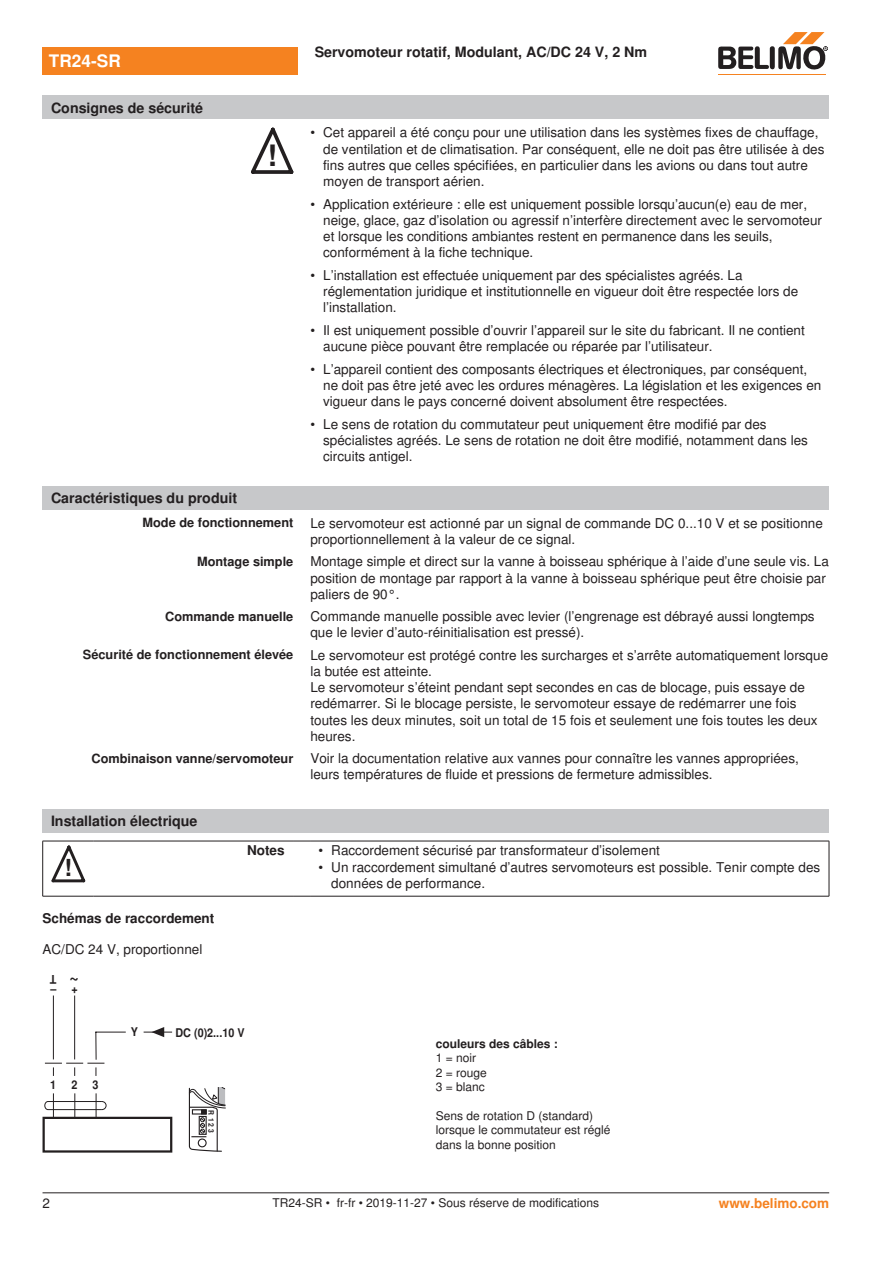
<style>
.page{position:relative;width:893px;height:1263px;background:#fff}
.page>*{position:absolute;margin:0;border:0;box-sizing:border-box;transform-origin:0 0}
.t1{font:700 29.55px "Nimbus Sans BEL";color:#231f20}
.t2{font:700 23.55px "Nimbus Sans BEL";color:#231f20}
.t3{font:700 18px "Nimbus Sans BEL";color:#231f20;scale:.9 1}
.t4{font:700 17.25px "Nimbus Sans BEL";color:#fff}
.t5{font:700 14.25px "Nimbus Sans BEL";color:#231f20}
.Bulletpoints_1_5mm_A{font:13.5px/16.2px "Nimbus Sans BEL";color:#231f20}
.Bulletpoints{font:13.5px/16.2px "Nimbus Sans BEL";color:#231f20}
.Tabellenkopf_rechtsb{font:700 13.5px "Nimbus Sans BEL";color:#231f20}
.Anschluss_Schema_Bas{font:13.5px "Nimbus Sans BEL";color:#231f20}
.Rechtsbündig_Footer{font:700 13.5px "Nimbus Sans BEL";color:#f58220}
.Rechtsbündig{font:700 12.75px "Nimbus Sans BEL";color:#231f20}
.Legende{font:12px/14.4px "Nimbus Sans BEL";color:#231f20}
.Footer_EU_center{font:12px "Nimbus Sans BEL";color:#231f20}
.t6{font:700 12px "Nimbus Sans BEL";color:#231f20;scale:.9 1}
.Anschluss_Schema_Bas-2{font:700 12px "Nimbus Sans BEL";color:#231f20}
.t7{font:700 7.5px "Nimbus Sans BEL";color:#231f20;scale:.9 1}
</style>
<div class="page">
<svg style="left:251px;top:128px;width:42px;height:46px"></svg>
<div style="left:43px;top:486px;width:786px;height:24px;background:#c7c8ca"></div>
<div style="left:43px;top:809px;width:786px;height:23px;background:#c7c8ca"></div>
<hr style="left:42px;top:841px;width:1px;height:55px;background:#231f20">
<hr style="left:829px;top:841px;width:1px;height:55px;background:#231f20">
<hr style="left:43px;top:841px;width:51px;height:1px;background:#231f20">
<hr style="left:94px;top:841px;width:199px;height:1px;background:#231f20">
<svg style="left:293px;top:841px;width:17px;height:1px"></svg>
<hr style="left:310px;top:841px;width:519px;height:1px;background:#231f20">
<hr style="left:43px;top:896px;width:51px;height:1px;background:#231f20">
<hr style="left:94px;top:896px;width:199px;height:1px;background:#231f20">
<svg style="left:293px;top:896px;width:17px;height:1px"></svg>
<hr style="left:310px;top:896px;width:519px;height:1px;background:#231f20">
<svg style="left:51px;top:845px;width:34px;height:38px"></svg>
<svg style="left:188px;top:1087px;width:38px;height:65px"></svg>
<hr style="left:96px;top:1032px;width:30px;height:1px;background:#231f20">
<svg style="left:144px;top:1027px;width:28px;height:10px"></svg>
<div style="left:43px;top:1117px;width:129px;height:35px;border:2px solid #231f20"></div>
<svg style="left:44px;top:995px;width:63px;height:124px"></svg>
<div style="left:43px;top:47px;width:255px;height:27px;background:#f58220"></div>
<hr style="left:718px;top:74px;width:107px;height:1px;background:#f58220">
<svg style="left:718px;top:32px;width:110px;height:38px"></svg>
<div style="left:43px;top:96px;width:786px;height:23px;background:#c7c8ca"></div>
<hr style="left:43px;top:1192px;width:786px;height:1px;background:#231f20">
<p class="t4" style="left:49px;top:51px;width:73px">TR24-SR</p>
<p class="t5" style="left:51px;top:99px;width:154px">Consignes de sécurité</p>
<p class="t1" style="left:267px;top:138px;width:11px">!</p>
<p class="t5" style="left:315px;top:44px;width:334px">Servomoteur rotatif, Modulant, AC/DC 24 V, 2 Nm</p>
<p class="Bulletpoints_1_5mm_A" style="left:323px;top:125px;width:503px;text-indent:-13px">• Cet appareil a été conçu pour une utilisation dans les systèmes fixes de chauffage, de ventilation et de climatisation. Par conséquent, elle ne doit pas être utilisée à des fins autres que celles spécifiées, en particulier dans les avions ou dans tout autre moyen de transport aérien.</p>
<p class="Bulletpoints_1_5mm_A" style="left:323px;top:196px;width:500px;text-indent:-13px">• Application extérieure : elle est uniquement possible lorsqu’aucun(e) eau de mer, neige, glace, gaz d’isolation ou agressif n’interfère directement avec le servomoteur et lorsque les conditions ambiantes restent en permanence dans les seuils, conformément à la fiche technique.</p>
<p class="Bulletpoints_1_5mm_A" style="left:323px;top:267px;width:476px;text-indent:-13px">• L’installation est effectuée uniquement par des spécialistes agréés. La réglementation juridique et institutionnelle en vigueur doit être respectée lors de l’installation.</p>
<p class="Bulletpoints_1_5mm_A" style="left:323px;top:322px;width:483px;text-indent:-13px">• Il est uniquement possible d’ouvrir l’appareil sur le site du fabricant. Il ne contient aucune pièce pouvant être remplacée ou réparée par l’utilisateur.</p>
<p class="Bulletpoints_1_5mm_A" style="left:323px;top:361px;width:500px;text-indent:-13px">• L’appareil contient des composants électriques et électroniques, par conséquent, ne doit pas être jeté avec les ordures ménagères. La législation et les exigences en vigueur dans le pays concerné doivent absolument être respectées.</p>
<p class="Bulletpoints_1_5mm_A" style="left:323px;top:416px;width:486px;text-indent:-13px">• Le sens de rotation du commutateur peut uniquement être modifié par des spécialistes agréés. Le sens de rotation ne doit être modifié, notamment dans les circuits antigel.</p>
<p class="t5" style="left:51px;top:490px;width:188px">Caractéristiques du produit</p>
<p class="Rechtsbündig" style="left:143px;top:515px;width:152px">Mode de fonctionnement</p>
<p class="Bulletpoints_1_5mm_A" style="left:310px;top:515px;width:514px">Le servomoteur est actionné par un signal de commande DC 0...10 V et se positionne proportionnellement à la valeur de ce signal.</p>
<p class="Rechtsbündig" style="left:197px;top:554px;width:98px">Montage simple</p>
<p class="Bulletpoints_1_5mm_A" style="left:310px;top:554px;width:520px">Montage simple et direct sur la vanne à boisseau sphérique à l’aide d’une seule vis. La position de montage par rapport à la vanne à boisseau sphérique peut être choisie par paliers de 90°.</p>
<p class="Rechtsbündig" style="left:165px;top:609px;width:130px">Commande manuelle</p>
<p class="Bulletpoints_1_5mm_A" style="left:310px;top:609px;width:506px">Commande manuelle possible avec levier (l’engrenage est débrayé aussi longtemps que le levier d’auto-réinitialisation est pressé).</p>
<p class="Rechtsbündig" style="left:83px;top:647px;width:212px">Sécurité de fonctionnement élevée</p>
<p class="Bulletpoints_1_5mm_A" style="left:310px;top:647px;width:519px">Le servomoteur est protégé contre les surcharges et s’arrête automatiquement lorsque la butée est atteinte.</p>
<p class="Bulletpoints_1_5mm_A" style="left:310px;top:680px;width:509px">Le servomoteur s’éteint pendant sept secondes en cas de blocage, puis essaye de redémarrer. Si le blocage persiste, le servomoteur essaye de redémarrer une fois toutes les deux minutes, soit un total de 15 fois et seulement une fois toutes les deux heures.</p>
<p class="Rechtsbündig" style="left:91px;top:751px;width:203px">Combinaison vanne/servomoteur</p>
<p class="Bulletpoints_1_5mm_A" style="left:310px;top:751px;width:490px">Voir la documentation relative aux vannes pour connaître les vannes appropriées, leurs températures de fluide et pressions de fermeture admissibles.</p>
<p class="t5" style="left:51px;top:812px;width:148px">Installation électrique</p>
<p class="t2" style="left:64px;top:854px;width:9px">!</p>
<p class="Tabellenkopf_rechtsb" style="left:247px;top:842px;width:39px">Notes</p>
<p class="Bulletpoints" style="left:319px;top:843px;width:343px">• Raccordement sécurisé par transformateur d’isolement</p>
<p class="Bulletpoints" style="left:331px;top:859px;width:490px;text-indent:-13px">• Un raccordement simultané d’autres servomoteurs est possible. Tenir compte des données de performance.</p>
<p class="Tabellenkopf_rechtsb" style="left:43px;top:910px;width:173px">Schémas de raccordement</p>
<p class="Anschluss_Schema_Bas" style="left:43px;top:941px;width:161px">AC/DC 24 V, proportionnel</p>
<p class="t6" style="left:57px;top:987px;width:9px;rotate:-180deg">T</p>
<p class="t3" style="left:79px;top:993px;width:12px;rotate:-180deg">~</p>
<p class="t6" style="left:50px;top:980px;width:32px">– +</p>
<p class="t6" style="left:50px;top:1077px;width:8px">1</p>
<p class="t6" style="left:72px;top:1077px;width:31px">2 3</p>
<p class="t6" style="left:131px;top:1024px;width:10px">Y</p>
<p class="t6" style="left:176px;top:1024px;width:78px">DC (0)2...10 V</p>
<p class="t7" style="left:216px;top:1109px;width:28px;rotate:90deg">R1 23</p>
<p class="Anschluss_Schema_Bas-2" style="left:436px;top:1036px;width:124px">couleurs des câbles :</p>
<p class="Legende" style="left:436px;top:1051px;width:53px">1 = noir<br>2 = rouge<br>3 = blanc</p>
<p class="Legende" style="left:436px;top:1109px;width:176px">Sens de rotation D (standard) lorsque le commutateur est réglé dans la bonne position</p>
<p class="Bulletpoints_1_5mm_A" style="left:43px;top:1196px;width:9px">2</p>
<p class="Footer_EU_center" style="left:272px;top:1196px;width:328px">TR24-SR • fr-fr • 2019-11-27 • Sous réserve de modifications</p>
<p class="Rechtsbündig_Footer" style="left:719px;top:1195px;width:112px">www.belimo.com</p>
</div>
